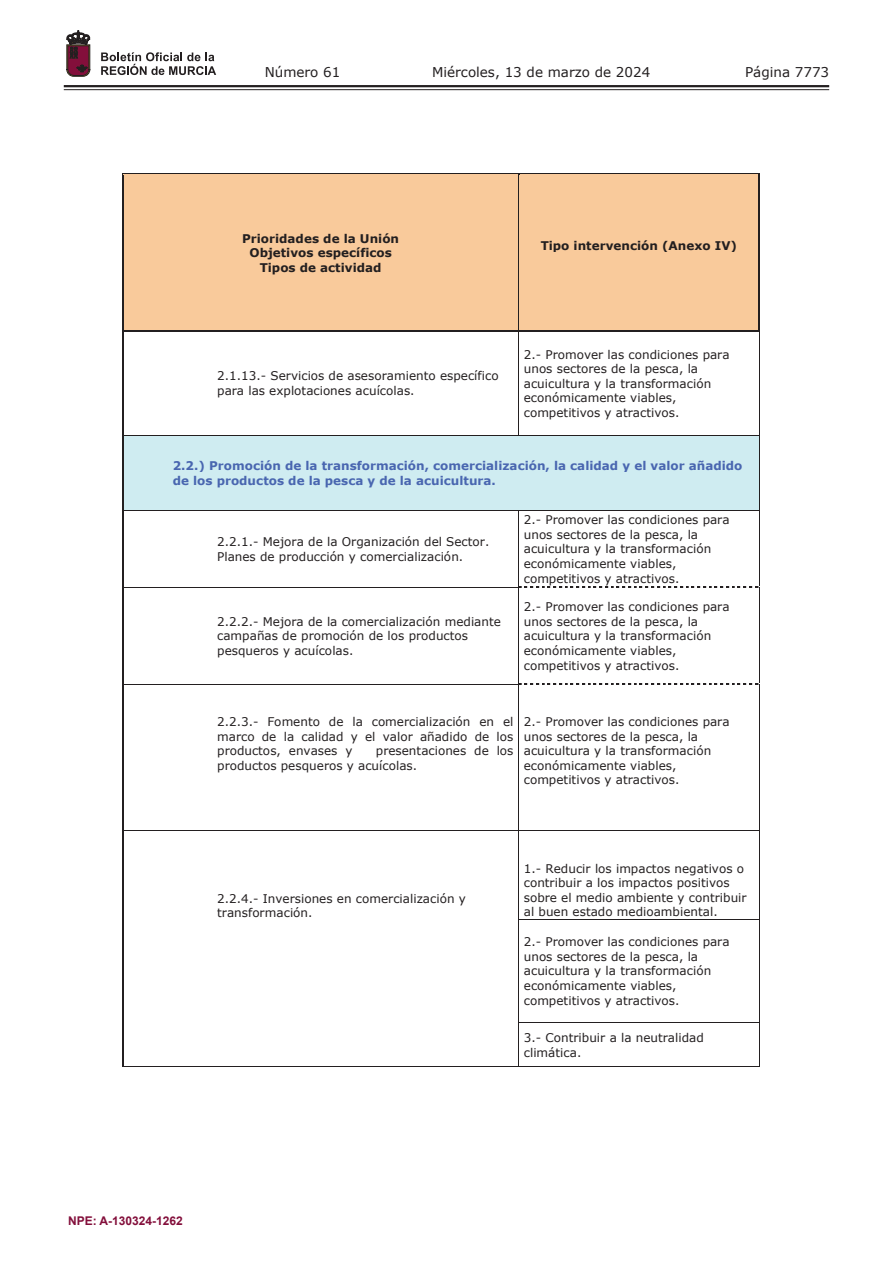
<style>
.page{position:relative;width:893px;height:1263px;background:#fff}
.page>*{position:absolute;margin:0;border:0;box-sizing:border-box;transform-origin:0 0}
.t1{font:13.5px "Verdana";color:#231f20}
.t2{font:12px/14.5px "Verdana";color:#231f20}
.t3{font:700 12px/14.5px "Verdana";color:#4966b0}
.t4{font:700 12px/14.5px "Verdana";color:#231f20;text-align:center}
.t5{font:700 12px "Arial";color:#830f3b}
</style>
<div class="page">
<hr style="left:64px;top:85px;width:765px;height:2px;background:#231f20">
<hr style="left:64px;top:89px;width:765px;height:1px;background:#231f20">
<svg style="left:101px;top:52px;width:115px;height:23px"></svg>
<svg style="left:67px;top:31px;width:23px;height:45px"></svg>
<div style="left:124px;top:175px;width:394px;height:155px;background:#f9ca9b"></div>
<div style="left:519px;top:175px;width:239px;height:155px;background:#f9ca9b"></div>
<hr style="left:122px;top:173px;width:396px;height:2px;background:#231f20">
<hr style="left:518px;top:173px;width:240px;height:2px;background:#231f20">
<hr style="left:122px;top:175px;width:2px;height:40px;background:#231f20">
<hr style="left:518px;top:175px;width:1px;height:40px;background:#231f20">
<hr style="left:758px;top:175px;width:2px;height:40px;background:#231f20">
<hr style="left:122px;top:217px;width:2px;height:78px;background:#231f20">
<hr style="left:518px;top:217px;width:1px;height:78px;background:#231f20">
<hr style="left:758px;top:217px;width:2px;height:78px;background:#231f20">
<hr style="left:122px;top:296px;width:2px;height:34px;background:#231f20">
<hr style="left:518px;top:296px;width:1px;height:34px;background:#231f20">
<hr style="left:758px;top:296px;width:2px;height:34px;background:#231f20">
<hr style="left:124px;top:330px;width:394px;height:2px;background:#231f20">
<hr style="left:518px;top:330px;width:240px;height:2px;background:#231f20">
<hr style="left:122px;top:332px;width:2px;height:103px;background:#231f20">
<hr style="left:518px;top:332px;width:1px;height:103px;background:#231f20">
<hr style="left:759px;top:332px;width:1px;height:103px;background:#231f20">
<div style="left:124px;top:435px;width:44px;height:75px;background:#cfecf1"></div>
<div style="left:168px;top:435px;width:591px;height:75px;background:#cfecf1"></div>
<hr style="left:122px;top:435px;width:638px;height:1px;background:#231f20">
<hr style="left:122px;top:435px;width:2px;height:75px;background:#231f20">
<hr style="left:759px;top:435px;width:1px;height:75px;background:#231f20">
<hr style="left:122px;top:510px;width:638px;height:1px;background:#231f20">
<hr style="left:122px;top:510px;width:2px;height:77px;background:#231f20">
<hr style="left:518px;top:510px;width:1px;height:77px;background:#231f20">
<hr style="left:759px;top:510px;width:1px;height:77px;background:#231f20">
<hr style="left:122px;top:587px;width:397px;height:1px;background:#231f20">
<svg style="left:519px;top:587px;width:240px;height:1px"></svg>
<hr style="left:122px;top:587px;width:2px;height:97px;background:#231f20">
<hr style="left:518px;top:587px;width:1px;height:97px;background:#231f20">
<hr style="left:759px;top:587px;width:1px;height:97px;background:#231f20">
<hr style="left:122px;top:684px;width:397px;height:1px;background:#231f20">
<svg style="left:519px;top:684px;width:241px;height:1px"></svg>
<hr style="left:122px;top:685px;width:2px;height:145px;background:#231f20">
<hr style="left:518px;top:685px;width:1px;height:145px;background:#231f20">
<hr style="left:759px;top:685px;width:1px;height:145px;background:#231f20">
<hr style="left:122px;top:830px;width:638px;height:1px;background:#231f20">
<hr style="left:122px;top:831px;width:2px;height:88px;background:#231f20">
<hr style="left:518px;top:831px;width:1px;height:88px;background:#231f20">
<hr style="left:759px;top:831px;width:1px;height:88px;background:#231f20">
<hr style="left:518px;top:919px;width:242px;height:1px;background:#231f20">
<hr style="left:122px;top:919px;width:2px;height:103px;background:#231f20">
<hr style="left:518px;top:919px;width:1px;height:103px;background:#231f20">
<hr style="left:759px;top:919px;width:1px;height:103px;background:#231f20">
<hr style="left:518px;top:1022px;width:242px;height:1px;background:#231f20">
<hr style="left:122px;top:1022px;width:2px;height:44px;background:#231f20">
<hr style="left:122px;top:1066px;width:396px;height:1px;background:#231f20">
<hr style="left:518px;top:1022px;width:1px;height:45px;background:#231f20">
<hr style="left:519px;top:1066px;width:240px;height:1px;background:#231f20">
<hr style="left:759px;top:1022px;width:1px;height:45px;background:#231f20">
<p class="t1" style="left:265px;top:62px;width:77px">Número 61</p>
<p class="t1" style="left:432px;top:62px;width:220px">Miércoles, 13 de marzo de 2024</p>
<p class="t1" style="left:745px;top:62px;width:86px">Página 7773</p>
<p class="t4" style="left:242px;top:231px;width:158px">Prioridades de la Unión<br>Objetivos específicos<br>Tipos de actividad</p>
<p class="t4" style="left:541px;top:238px;width:198px">Tipo intervención (Anexo IV)</p>
<p class="t2" style="left:217px;top:369px;width:283px">2.1.13.- Servicios de asesoramiento específico para las explotaciones acuícolas.</p>
<p class="t2" style="left:524px;top:347px;width:207px">2.- Promover las condiciones para unos sectores de la pesca, la acuicultura y la transformación económicamente viables, competitivos y atractivos.</p>
<p class="t3" style="left:173px;top:458px;width:571px">2.2.) Promoción de la transformación, comercialización, la calidad y el valor añadido de los productos de la pesca y de la acuicultura.</p>
<p class="t2" style="left:217px;top:534px;width:274px">2.2.1.- Mejora de la Organización del Sector.<br>Planes de producción y comercialización.</p>
<p class="t2" style="left:217px;top:614px;width:285px">2.2.2.- Mejora de la comercialización mediante campañas de promoción de los productos pesqueros y acuícolas.</p>
<p class="t2" style="left:524px;top:512px;width:207px">2.- Promover las condiciones para unos sectores de la pesca, la acuicultura y la transformación económicamente viables, competitivos y atractivos.</p>
<p class="t2" style="left:524px;top:599px;width:207px">2.- Promover las condiciones para unos sectores de la pesca, la acuicultura y la transformación económicamente viables, competitivos y atractivos.</p>
<p class="t2" style="left:217px;top:714px;width:298px;text-align:justify">2.2.3.- Fomento de la comercialización en el marco de la calidad y el valor añadido de los productos, envases y</p>
<p class="t2" style="left:217px;top:743px;width:298px;text-indent:159px">presentaciones de los productos pesqueros y acuícolas.</p>
<p class="t2" style="left:524px;top:714px;width:207px">2.- Promover las condiciones para unos sectores de la pesca, la acuicultura y la transformación económicamente viables, competitivos y atractivos.</p>
<p class="t2" style="left:217px;top:891px;width:250px">2.2.4.- Inversiones en comercialización y transformación.</p>
<p class="t2" style="left:524px;top:861px;width:224px">1.- Reducir los impactos negativos o contribuir a los impactos positivos sobre el medio ambiente y contribuir al buen estado medioambiental.</p>
<p class="t2" style="left:524px;top:934px;width:207px">2.- Promover las condiciones para unos sectores de la pesca, la acuicultura y la transformación económicamente viables, competitivos y atractivos.</p>
<p class="t2" style="left:524px;top:1030px;width:182px">3.- Contribuir a la neutralidad climática.</p>
<p class="t5" style="left:68px;top:1212px;width:116px">NPE: A-130324-1262</p>
</div>
